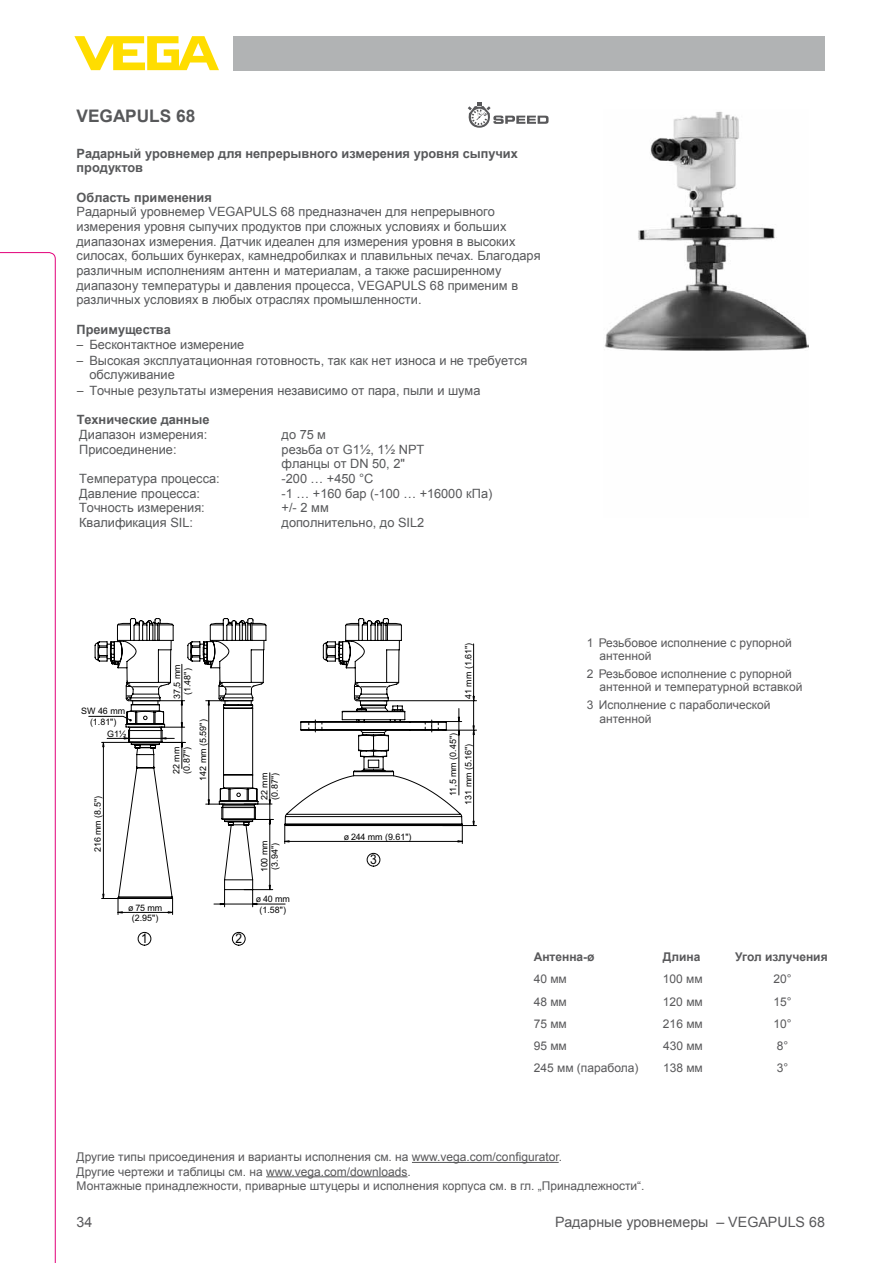
<style>
.page{position:relative;width:893px;height:1263px;background:#fff}
.page>*{position:absolute;margin:0;border:0;box-sizing:border-box;transform-origin:0 0}
.t1{font:700 17.25px "Arial";color:#57585a}
.t2{font:14.25px "Arial";color:#58585a}
.t3{font:13.35px "Arial";color:#000;scale:.9 1}
.t4{font:12.75px/14.7px "Arial";letter-spacing:-.005em;color:#57585a}
.t5{font:700 12.75px/14.7px "Arial";color:#57585a}
.t6{font:12px/13.5px "Arial";color:#58585a}
.t7{font:700 12px "Arial";color:#58585a}
.t8{font:8.85px/10.4px "Arial";color:#000;text-align:center}
</style>
<div class="page">
<div style="left:234px;top:36px;width:591px;height:34px;background:#b1b3b4"></div>
<svg style="left:74px;top:36px;width:145px;height:34px"></svg>
<svg style="left:468px;top:102px;width:81px;height:26px"></svg>
<img style="left:604px;top:111px;width:204px;height:240px">
<div style="left:138px;top:932px;width:13px;height:13px;background:#fff;border:1px solid #000;border-radius:50%"></div>
<div style="left:232px;top:932px;width:13px;height:13px;background:#fff;border:1px solid #000;border-radius:50%"></div>
<svg style="left:88px;top:618px;width:389px;height:297px"></svg>
<hr style="left:412px;top:1162px;width:147px;height:1px;background:#58585a">
<hr style="left:266px;top:1176px;width:141px;height:1px;background:#58585a">
<svg style="left:0;top:252px;width:56px;height:1011px"></svg>
<h1 class="t1" style="left:77px;top:105px;width:120px">VEGAPULS 68</h1>
<p class="t5" style="left:77px;top:146px;width:443px">Радарный уровнемер для непрерывного измерения уровня сыпучих продуктов</p>
<p class="t5" style="left:77px;top:190px;width:137px">Область применения</p>
<p class="t4" style="left:77px;top:205px;width:466px">Радарный уровнемер VEGAPULS 68 предназначен для непрерывного измерения уровня сыпучих продуктов при сложных условиях и больших диапазонах измерения. Датчик идеален для измерения уровня в высоких силосах, больших бункерах, камнедробилках и плавильных печах. Благодаря различным исполнениям антенн и материалам, а также расширенному диапазону температуры и давления процесса, VEGAPULS 68 применим в различных условиях в любых отраслях промышленности.</p>
<p class="t5" style="left:77px;top:322px;width:96px">Преимущества</p>
<p class="t4" style="left:89px;top:337px;width:439px;line-height:15.3px">Бесконтактное измерение<br>Высокая эксплуатационная готовность, так как нет износа и не требуется обслуживание<br>Точные результаты измерения независимо от пара, пыли и шума</p>
<p class="t5" style="left:77px;top:413px;width:134px">Технические данные</p>
<p class="t4" style="left:79px;top:427px;width:129px">Диапазон измерения:</p>
<p class="t4" style="left:282px;top:427px;width:46px">до 75 м</p>
<p class="t4" style="left:79px;top:442px;width:99px">Присоединение:</p>
<p class="t4" style="left:282px;top:442px;width:144px">резьба от G1½, 1½ NPT фланцы от DN 50, 2"</p>
<p class="t4" style="left:79px;top:471px;width:142px">Температура процесса:</p>
<p class="t4" style="left:282px;top:471px;width:93px">-200 … +450 °C</p>
<p class="t4" style="left:79px;top:486px;width:122px">Давление процесса:</p>
<p class="t4" style="left:282px;top:486px;width:212px">-1 … +160 бар (-100 … +16000 кПа)</p>
<p class="t4" style="left:79px;top:501px;width:127px">Точность измерения:</p>
<p class="t4" style="left:282px;top:501px;width:49px">+/- 2 мм</p>
<p class="t4" style="left:79px;top:515px;width:115px">Квалификация SIL:</p>
<p class="t4" style="left:282px;top:515px;width:144px">дополнительно, до SIL2</p>
<p class="t8" style="left:81px;top:706px;width:46px">SW 46 mm (1.81")</p>
<p class="t8" style="left:107px;top:729px;width:21px">G1½</p>
<p class="t8" style="left:93px;top:852px;width:58px;rotate:-90deg">216 mm (8.5")</p>
<p class="t8" style="left:172px;top:699px;width:36px;rotate:-90deg">37,5 mm (1.48")</p>
<p class="t8" style="left:171px;top:774px;width:29px;text-align:left;rotate:-90deg">22 mm (0.87")</p>
<p class="t8" style="left:198px;top:781px;width:63px;rotate:-90deg">142 mm (5.59")</p>
<p class="t8" style="left:259px;top:800px;width:29px;text-align:left;rotate:-90deg">22 mm (0.87")</p>
<p class="t8" style="left:259px;top:872px;width:34px;rotate:-90deg">100 mm (3.94")</p>
<p class="t8" style="left:256px;top:894px;width:36px">ø 40 mm</p>
<p class="t8" style="left:128px;top:903px;width:36px">ø 75 mm</p>
<p class="t8" style="left:260px;top:905px;width:28px">(1.58")</p>
<p class="t8" style="left:132px;top:913px;width:28px">(2.95")</p>
<p class="t3" style="left:141px;top:930px;width:9px">1</p>
<p class="t3" style="left:235px;top:930px;width:9px">2</p>
<p class="t8" style="left:344px;top:832px;width:69px">ø 244 mm (9.61")</p>
<p class="t3" style="left:370px;top:851px;width:9px">3</p>
<p class="t8" style="left:463px;top:699px;width:58px;rotate:-90deg">41 mm (1.61")</p>
<p class="t8" style="left:448px;top:796px;width:64px;rotate:-90deg">11,5 mm (0.45")</p>
<p class="t8" style="left:463px;top:805px;width:63px;rotate:-90deg">131 mm (5.16")</p>
<p class="t6" style="left:600px;top:636px;width:194px;text-indent:-13px">1 Резьбовое исполнение с рупорной антенной</p>
<p class="t6" style="left:600px;top:667px;width:204px;text-indent:-13px">2 Резьбовое исполнение с рупорной антенной и температурной вставкой</p>
<p class="t6" style="left:600px;top:698px;width:172px;text-indent:-13px">3 Исполнение с параболической антенной</p>
<p class="t7" style="left:534px;top:949px;width:62px">Антенна-ø</p>
<p class="t7" style="left:663px;top:949px;width:39px">Длина</p>
<p class="t7" style="left:735px;top:949px;width:94px">Угол излучения</p>
<p class="t6" style="left:534px;top:972px;width:35px">40 мм</p>
<p class="t6" style="left:663px;top:972px;width:41px">100 мм</p>
<p class="t6" style="left:773px;top:972px;width:20px">20°</p>
<p class="t6" style="left:534px;top:995px;width:35px">48 мм</p>
<p class="t6" style="left:663px;top:995px;width:41px">120 мм</p>
<p class="t6" style="left:773px;top:995px;width:20px">15°</p>
<p class="t6" style="left:534px;top:1017px;width:35px">75 мм</p>
<p class="t6" style="left:663px;top:1017px;width:41px">216 мм</p>
<p class="t6" style="left:773px;top:1017px;width:20px">10°</p>
<p class="t6" style="left:534px;top:1039px;width:35px">95 мм</p>
<p class="t6" style="left:663px;top:1039px;width:41px">430 мм</p>
<p class="t6" style="left:777px;top:1039px;width:13px">8°</p>
<p class="t6" style="left:534px;top:1062px;width:106px">245 мм (парабола)</p>
<p class="t6" style="left:663px;top:1062px;width:41px">138 мм</p>
<p class="t6" style="left:777px;top:1062px;width:13px">3°</p>
<p class="t6" style="left:77px;top:1150px;width:570px;line-height:14.4px">Другие типы присоединения и варианты исполнения см. на www.vega.com/configurator.<br>Другие чертежи и таблицы см. на www.vega.com/downloads.<br>Монтажные принадлежности, приварные штуцеры и исполнения корпуса см. в гл. „Принадлежности“.</p>
<p class="t2" style="left:77px;top:1212px;width:17px">34</p>
<p class="t2" style="left:555px;top:1212px;width:271px">Радарные уровнемеры – VEGAPULS 68</p>
</div>
